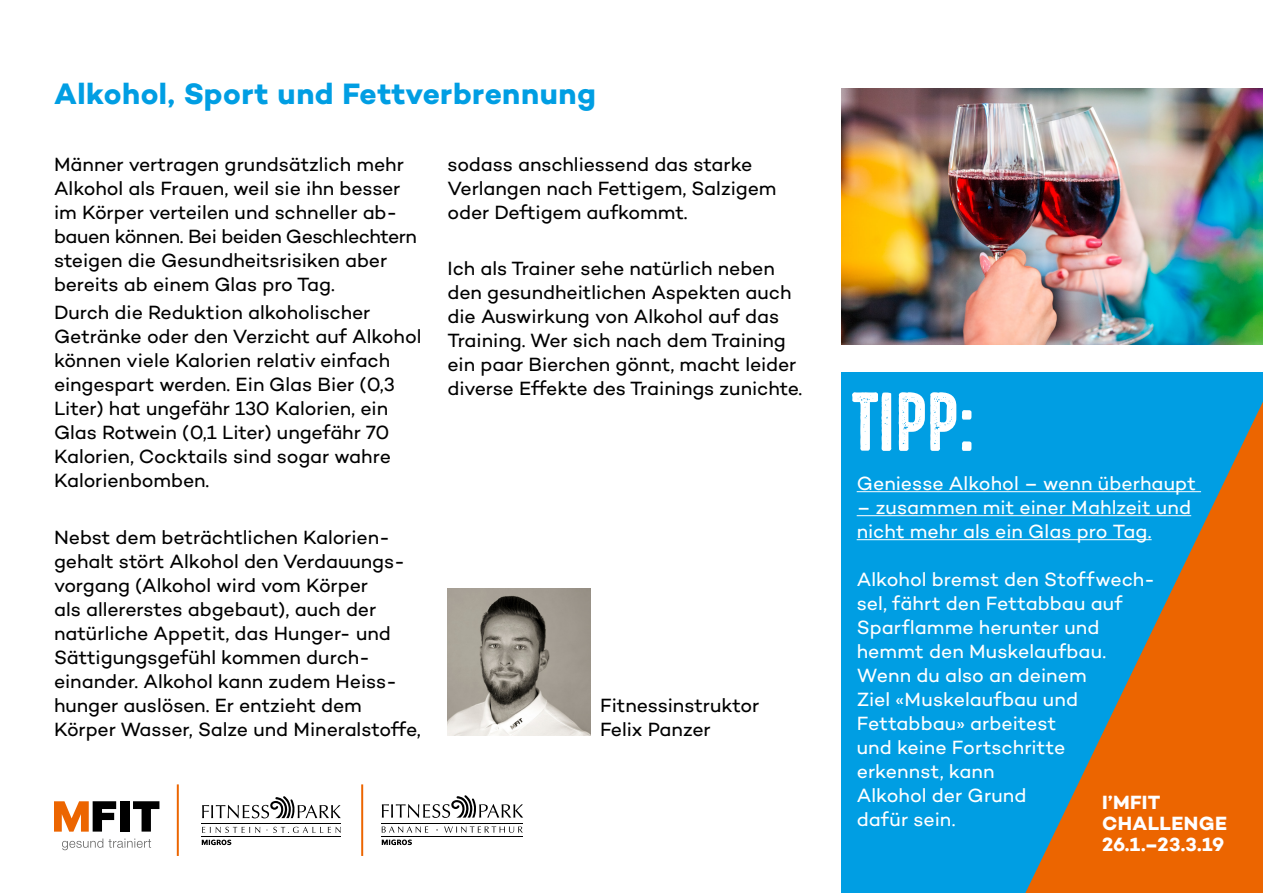
<style>
.page{position:relative;width:1263px;height:893px;background:#fff}
.page>*{position:absolute;margin:0;border:0;box-sizing:border-box;transform-origin:0 0}
.t1{font:700 30px "Campton";letter-spacing:.015em;color:#009ee3}
.t2{font:19.5px/24px "Campton";letter-spacing:-.005em;color:#000}
.t3{font:19.5px/24px "Campton";letter-spacing:.005em;color:#fff}
.t4{font:700 19.5px/21px "Campton";letter-spacing:.02em;color:#fff}
</style>
<div class="page">
<div style="left:841px;top:372px;width:422px;height:521px;background:#009ee3"></div>
<hr style="left:857px;top:491px;width:344px;height:1px;background:#fff">
<hr style="left:857px;top:515px;width:334px;height:1px;background:#fff">
<hr style="left:857px;top:539px;width:295px;height:1px;background:#fff">
<svg style="left:852px;top:392px;width:119px;height:59px"></svg>
<svg style="left:1025px;top:402px;width:238px;height:491px"></svg>
<hr style="left:361px;top:784px;width:2px;height:72px;background:#ec6500">
<hr style="left:177px;top:784px;width:2px;height:72px;background:#ec6500">
<hr style="left:382px;top:823px;width:141px;height:1px;background:#000">
<hr style="left:382px;top:836px;width:141px;height:1px;background:#000">
<svg style="left:382px;top:839px;width:30px;height:6px"></svg>
<svg style="left:382px;top:795px;width:141px;height:23px"></svg>
<svg style="left:382px;top:826px;width:46px;height:7px"></svg>
<svg style="left:444px;top:826px;width:79px;height:7px"></svg>
<hr style="left:202px;top:823px;width:139px;height:1px;background:#000">
<hr style="left:202px;top:836px;width:139px;height:1px;background:#000">
<svg style="left:202px;top:827px;width:58px;height:6px"></svg>
<svg style="left:273px;top:827px;width:68px;height:6px"></svg>
<svg style="left:202px;top:796px;width:139px;height:22px"></svg>
<svg style="left:202px;top:840px;width:29px;height:5px"></svg>
<svg style="left:54px;top:801px;width:62px;height:31px"></svg>
<div style="left:120px;top:801px;width:9px;height:31px;background:#000"></div>
<svg style="left:133px;top:801px;width:26px;height:31px"></svg>
<svg style="left:62px;top:838px;width:89px;height:12px"></svg>
<img style="left:448px;top:588px;width:142px;height:148px">
<img style="left:841px;top:88px;width:422px;height:256px">
<h1 class="t1" style="left:54px;top:75px;width:543px">Alkohol, Sport und Fettverbrennung</h1>
<p class="t2" style="left:54px;top:152px;width:365px">Männer vertragen grundsätzlich mehr Alkohol als Frauen, weil sie ihn besser im Körper verteilen und schneller ab&shy;bauen können. Bei beiden Geschlechtern steigen die Gesundheitsrisiken aber bereits ab einem Glas pro Tag.</p>
<p class="t2" style="left:54px;top:300px;width:369px">Durch die Reduktion alkoholischer Getränke oder den Verzicht auf Alkohol können viele Kalorien relativ einfach eingespart werden. Ein Glas Bier (0,3<br>Liter) hat ungefähr 130 Kalorien, ein Glas Rotwein (0,1 Liter) ungefähr 70<br>Kalorien, Cocktails sind sogar wahre Kalorienbomben.</p>
<p class="t2" style="left:54px;top:525px;width:368px">Nebst dem beträchtlichen Kalorien&shy;gehalt stört Alkohol den Verdauungs&shy;vorgang (Alkohol wird vom Körper<br>als allererstes abgebaut), auch der natürliche Appetit, das Hunger- und Sättigungsgefühl kommen durch&shy;einander. Alkohol kann zudem Heiss&shy;hunger auslösen. Er entzieht dem Körper Wasser, Salze und Mineralstoffe,</p>
<p class="t2" style="left:447px;top:152px;width:330px">sodass anschliessend das starke<br>Verlangen nach Fettigem, Salzigem oder Deftigem aufkommt.</p>
<p class="t2" style="left:447px;top:256px;width:356px">Ich als Trainer sehe natürlich neben den gesundheitlichen Aspekten auch die Auswirkung von Alkohol auf das Training. Wer sich nach dem Training ein paar Bierchen gönnt, macht leider diverse Effekte des Trainings zunichte.</p>
<p class="t2" style="left:600px;top:693px;width:161px">Fitnessinstruktor<br>Felix Panzer</p>
<p class="t3" style="left:857px;top:471px;width:341px">Geniesse Alkohol – wenn überhaupt</p>
<p class="t3" style="left:857px;top:495px;width:336px">– zusammen mit einer Mahlzeit und nicht mehr als ein Glas pro Tag.</p>
<p class="t3" style="left:857px;top:567px;width:300px">Alkohol bremst den Stoffwech&shy;sel, fährt den Fettabbau auf<br>Sparflamme herunter und hemmt den Muskelaufbau.<br>Wenn du also an deinem<br>Ziel «Muskelaufbau und<br>Fettabbau» arbeitest<br>und keine Fortschritte erkennst, kann<br>Alkohol der Grund<br>dafür sein.</p>
<p class="t4" style="left:1102px;top:791px;width:126px">I’MFIT<br>CHALLENGE<br>26.1.–23.3.19</p>
</div>
